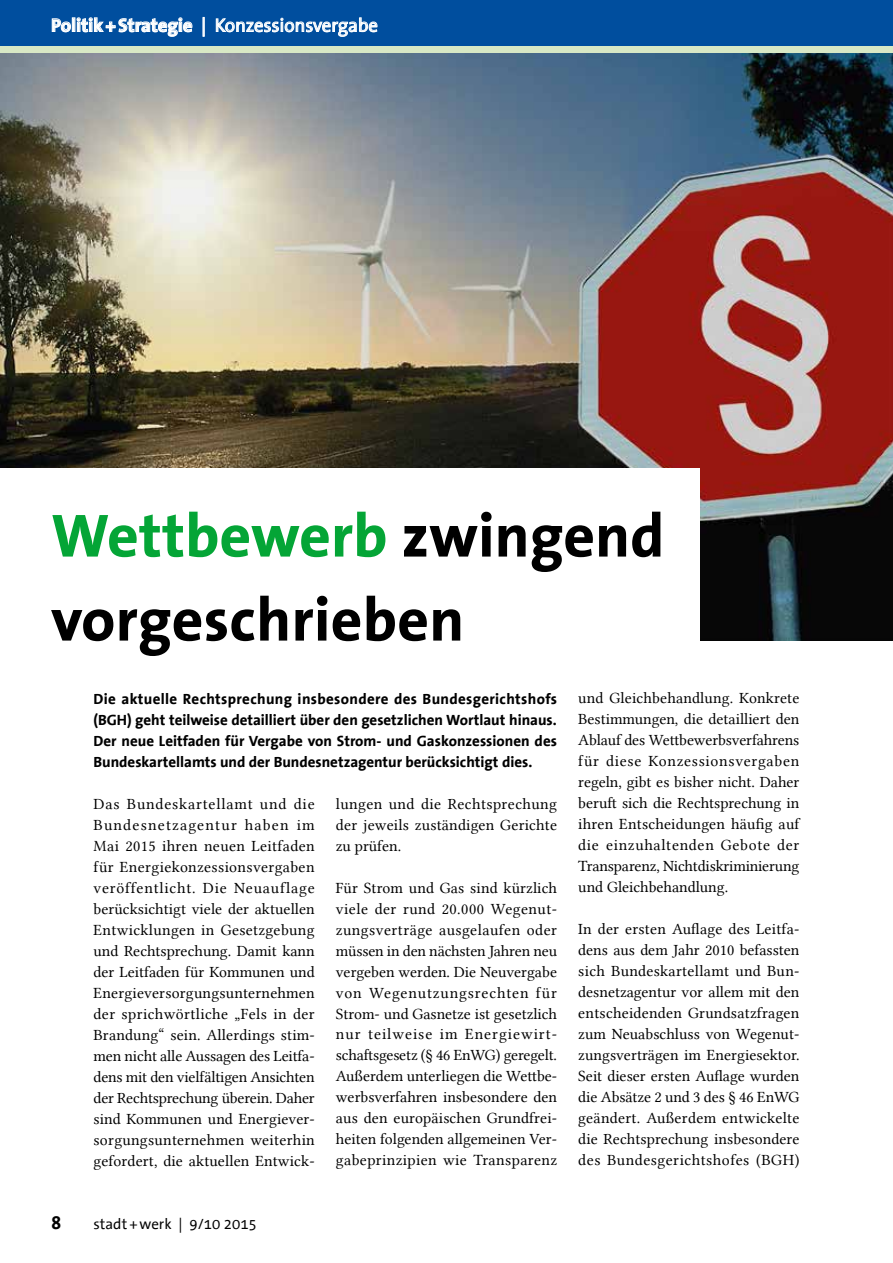
<style>
.page{position:relative;width:893px;height:1263px;background:#fff}
.page>*{position:absolute;margin:0;border:0;box-sizing:border-box;transform-origin:0 0}
.t1{font:700 61.5px/84px "The Sans Office";color:#000}
.t2{font:18.75px "The Sans Office";color:#fff}
.t3{font:700 18.75px "The Sans Office";color:#000}
.t4{font:15.75px/21px "Lin Libertine";letter-spacing:.01em;color:#000;text-align:justify}
.t5{font:700 15px/21px "The Sans Office";color:#000;text-align:justify}
.t6{font:15px "The Sans Office";color:#000}
.s1{font-weight:700}
.s2{color:#04a536}
</style>
<div class="page">
<img style="left:0;top:52px;width:893px;height:588px">
<div style="left:0;top:0;width:893px;height:50px;background:#004e9e"></div>
<svg style="left:52px;top:19px;width:19px;height:13px"></svg>
<div style="left:72px;top:18px;width:3px;height:14px;border:1px solid #fff"></div>
<svg style="left:77px;top:18px;width:115px;height:18px"></svg>
<svg style="left:203px;top:17px;width:1px;height:19px"></svg>
<svg style="left:216px;top:18px;width:161px;height:18px"></svg>
<div style="left:0;top:46px;width:893px;height:6px;background:#d8e8c5"></div>
<div style="left:0;top:468px;width:699px;height:214px;background:#fff"></div>
<p class="t2" style="left:51px;top:16px;width:328px"><span class="s1">Politik+Strategie</span> | Konzessionsvergabe</p>
<h1 class="t1" style="left:51px;top:496px;width:615px"><span class="s2">Wettbewerb</span> zwingend vorgeschrieben</h1>
<p class="t5" style="left:94px;top:688px;width:465px">Die aktuelle Rechtsprechung insbesondere des Bundesgerichtshofs (BGH) geht teilweise detailliert über den gesetzlichen Wortlaut hinaus.<br>Der neue Leitfaden für Vergabe von Strom- und Gaskonzessionen des Bundeskartellamts und der Bundesnetzagentur berücksichtigt dies.</p>
<p class="t4" style="left:94px;top:793px;width:223px">Das Bundeskartellamt und die Bundesnetzagentur haben im Mai 2015 ihren neuen Leitfaden für Energiekonzessionsvergaben veröffentlicht. Die Neuauflage berücksichtigt viele der aktuellen Entwicklungen in Gesetzgebung und Rechtsprechung. Damit kann der Leitfaden für Kommunen und Energieversorgungsunternehmen der sprichwörtliche „Fels in der Brandung“ sein. Allerdings stim&shy;men nicht alle Aussagen des Leitfa&shy;dens mit den vielfältigen Ansichten der Rechtsprechung überein. Daher sind Kommunen und Energiever&shy;sorgungsunternehmen weiterhin gefordert, die aktuellen Entwick-</p>
<p class="t4" style="left:336px;top:793px;width:223px">lungen und die Rechtsprechung der jeweils zuständigen Gerichte zu prüfen.</p>
<p class="t4" style="left:336px;top:877px;width:223px">Für Strom und Gas sind kürzlich viele der rund 20.000 Wegenut&shy;zungsverträge ausgelaufen oder müssen in den nächsten Jahren neu vergeben werden. Die Neuvergabe von Wegenutzungsrechten für Strom- und Gasnetze ist gesetzlich nur teilweise im Energiewirt&shy;schaftsgesetz (§ 46 EnWG) geregelt.<br>Außerdem unterliegen die Wettbe&shy;werbsverfahren insbesondere den aus den europäischen Grundfrei&shy;heiten folgenden allgemeinen Ver&shy;gabeprinzipien wie Transparenz</p>
<p class="t3" style="left:51px;top:1212px;width:12px">8</p>
<p class="t6" style="left:94px;top:1216px;width:165px">stadt +werk | 9/10 2015</p>
<p class="t4" style="left:578px;top:688px;width:223px">und Gleichbehandlung. Konkrete Bestimmungen, die detailliert den Ablauf des Wettbewerbsverfahrens für diese Konzessionsvergaben regeln, gibt es bisher nicht. Daher beruft sich die Rechtsprechung in ihren Entscheidungen häufig auf die einzuhaltenden Gebote der Transparenz, Nichtdiskriminierung und Gleichbehandlung.</p>
<p class="t4" style="left:578px;top:919px;width:223px">In der ersten Auflage des Leitfa&shy;dens aus dem Jahr 2010 befassten sich Bundeskartellamt und Bun&shy;desnetzagentur vor allem mit den entscheidenden Grundsatzfragen zum Neuabschluss von Wegenut&shy;zungsverträgen im Energiesektor.<br>Seit dieser ersten Auflage wurden die Absätze 2 und 3 des § 46 EnWG geändert. Außerdem entwickelte die Rechtsprechung insbesondere des Bundesgerichtshofes (BGH)</p>
</div>
